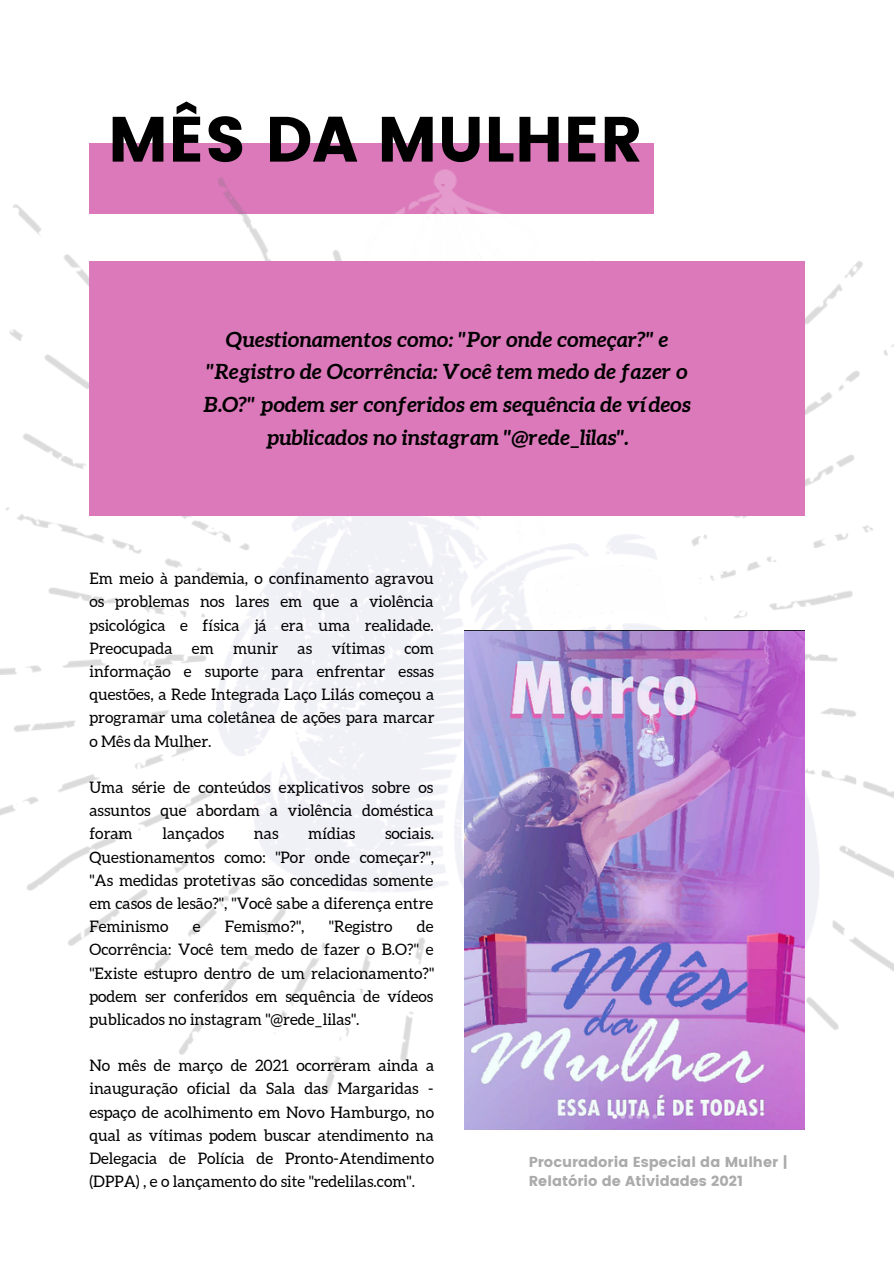
<style>
.page{position:relative;width:894px;height:1264px;background:#fff}
.page>*{position:absolute;margin:0;border:0;box-sizing:border-box;transform-origin:0 0}
.t1{font:63.75px "Poppins";color:#000}
.t2{font:italic 700 21px/32.7px "Aleo";color:#000;text-align:center}
.t3{font:15.9px/23.2px "Aleo";color:#000;text-align:justify}
.t4{font:14.4px/19.2px "Poppins";color:#ababab}
</style>
<div class="page">
<div style="left:89px;top:143px;width:564px;height:71px;background:#dc79bb"></div>
<img style="left:0;top:170px;width:893px;height:924px">
<div style="left:89px;top:261px;width:715px;height:255px;background:#dc79bb"></div>
<img style="left:464px;top:630px;width:340px;height:499px">
<p class="t1" style="left:108px;top:102px;width:536px">MÊS DA MULHER</p>
<p class="t2" style="left:203px;top:322px;width:489px">Questionamentos como: "Por onde começar?" e "Registro de Ocorrência: Você tem medo de fazer o B.O?" podem ser conferidos em sequência de vídeos publicados no instagram "@rede_lilas".</p>
<p class="t3" style="left:89px;top:567px;width:346px">Em meio à pandemia, o confinamento agravou os problemas nos lares em que a violência psicológica e física já era uma realidade.<br>Preocupada em munir as vítimas com informação e suporte para enfrentar essas questões, a Rede Integrada Laço Lilás começou a programar uma coletânea de ações para marcar o Mês da Mulher.</p>
<p class="t3" style="left:89px;top:775px;width:345px">Uma série de conteúdos explicativos sobre os assuntos que abordam a violência doméstica foram</p>
<p class="t3" style="left:162px;top:822px;width:63px">lançados</p>
<p class="t3" style="left:254px;top:822px;width:26px">nas</p>
<p class="t3" style="left:308px;top:822px;width:48px">mídias</p>
<p class="t3" style="left:89px;top:822px;width:346px;text-indent:295px">sociais.<br>Questionamentos como: "Por onde começar?", "As medidas protetivas são concedidas somente em casos de lesão?", "Você sabe a diferença entre Feminismo</p>
<p class="t3" style="left:89px;top:914px;width:346px;text-indent:327px">de Ocorrência: Você tem medo de fazer o B.O?" e "Existe estupro dentro de um relacionamento?" podem ser conferidos em sequência de vídeos publicados no instagram "@rede_lilas".</p>
<p class="t3" style="left:89px;top:1053px;width:346px">No mês de março de 2021 ocorreram ainda a inauguração oficial da Sala das Margaridas - espaço de acolhimento em Novo Hamburgo, no qual as vítimas podem buscar atendimento na Delegacia de Polícia de Pronto-Atendimento (DPPA) , e o lançamento do site "redelilas.com".</p>
<p class="t3" style="left:193px;top:914px;width:9px">e</p>
<p class="t3" style="left:225px;top:914px;width:81px">Femismo?",</p>
<p class="t3" style="left:329px;top:914px;width:65px">"Registro</p>
<p class="t4" style="left:528px;top:1152px;width:261px">Procuradoria Especial da Mulher |<br>Relatório de Atividades 2021</p>
</div>
